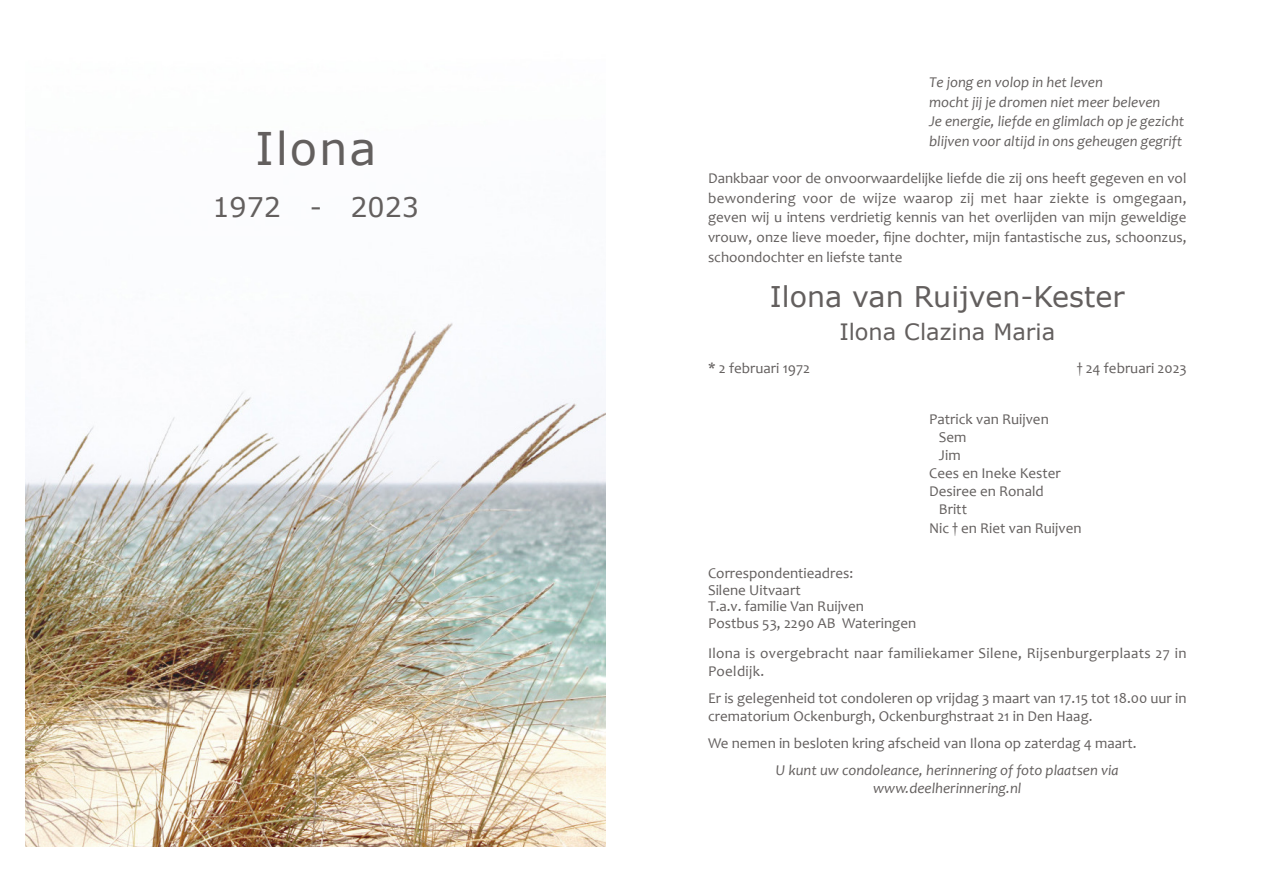
<style>
.page{position:relative;width:1263px;height:872px;background:#fff}
.page>*{position:absolute;margin:0;border:0;box-sizing:border-box;transform-origin:0 0}
.t1{font:45px "Verdana";letter-spacing:.04em;color:#635f5e}
.t2{font:28.5px "Verdana";color:#635f5e}
.t3{font:27px "Verdana";color:#635f5e}
.t4{font:22.5px "Verdana";color:#635f5e}
.t5{font:15px/19.5px "Candara";color:#635f5e;text-align:justify}
.t6{font:italic 15px "Candara";color:#635f5e}
.t7{font:15px/18px "Candara";letter-spacing:.02em;color:#635f5e}
</style>
<div class="page">
<img style="left:26px;top:323px;width:580px;height:523px">
<p class="t1" style="left:255px;top:118px;width:123px">Ilona</p>
<p class="t3" style="left:212px;top:188px;width:208px">1972 - 2023</p>
<p class="t6" style="left:929px;top:73px;width:175px">Te jong en volop in het leven</p>
<p class="t6" style="left:929px;top:93px;width:233px">mocht jij je dromen niet meer beleven</p>
<p class="t6" style="left:929px;top:112px;width:257px">Je energie, liefde en glimlach op je gezicht</p>
<p class="t6" style="left:929px;top:132px;width:255px">blijven voor altijd in ons geheugen gegrift</p>
<p class="t5" style="left:708px;top:169px;width:480px">Dankbaar voor de onvoorwaardelijke liefde die zij ons heeft gegeven en vol bewondering voor de wijze waarop zij met haar ziekte is omgegaan, geven wij u intens verdrietig kennis van het overlijden van mijn geweldige vrouw, onze lieve moeder, fijne dochter, mijn fantastische zus, schoonzus, schoondochter en liefste tante</p>
<p class="t2" style="left:770px;top:276px;width:356px">Ilona van Ruijven-Kester</p>
<p class="t4" style="left:839px;top:316px;width:217px">Ilona Clazina Maria</p>
<p class="t5" style="left:708px;top:358px;width:104px">* 2 februari 1972</p>
<p class="t5" style="left:1077px;top:358px;width:111px">† 24 februari 2023</p>
<p class="t5" style="left:929px;top:409px;width:121px">Patrick van Ruijven</p>
<p class="t5" style="left:939px;top:427px;width:29px">Sem</p>
<p class="t5" style="left:939px;top:445px;width:23px">Jim</p>
<p class="t5" style="left:929px;top:463px;width:133px">Cees en Ineke Kester</p>
<p class="t5" style="left:929px;top:481px;width:116px">Desiree en Ronald</p>
<p class="t5" style="left:939px;top:499px;width:30px">Britt</p>
<p class="t5" style="left:929px;top:518px;width:154px">Nic † en Riet van Ruijven</p>
<p class="t5" style="left:708px;top:563px;width:147px">Correspondentieadres:</p>
<p class="t5" style="left:708px;top:580px;width:94px">Silene Uitvaart</p>
<p class="t5" style="left:708px;top:596px;width:157px">T.a.v. familie Van Ruijven</p>
<p class="t5" style="left:708px;top:613px;width:210px">Postbus 53, 2290 AB Wateringen</p>
<p class="t7" style="left:708px;top:643px;width:480px">Ilona is overgebracht naar familiekamer Silene, Rijsenburgerplaats 27 in<br>Poeldijk.</p>
<p class="t5" style="left:708px;top:688px;width:480px;line-height:18px">Er is gelegenheid tot condoleren op vrijdag 3 maart van 17.15 tot 18.00 uur in crematorium Ockenburgh, Ockenburghstraat 21 in Den Haag.</p>
<p class="t5" style="left:708px;top:733px;width:430px">We nemen in besloten kring afscheid van Ilona op zaterdag 4 maart.</p>
<p class="t6" style="left:776px;top:760px;width:344px">U kunt uw condoleance, herinnering of foto plaatsen via</p>
<p class="t6" style="left:873px;top:778px;width:150px">www.deelherinnering.nl</p>
</div>
